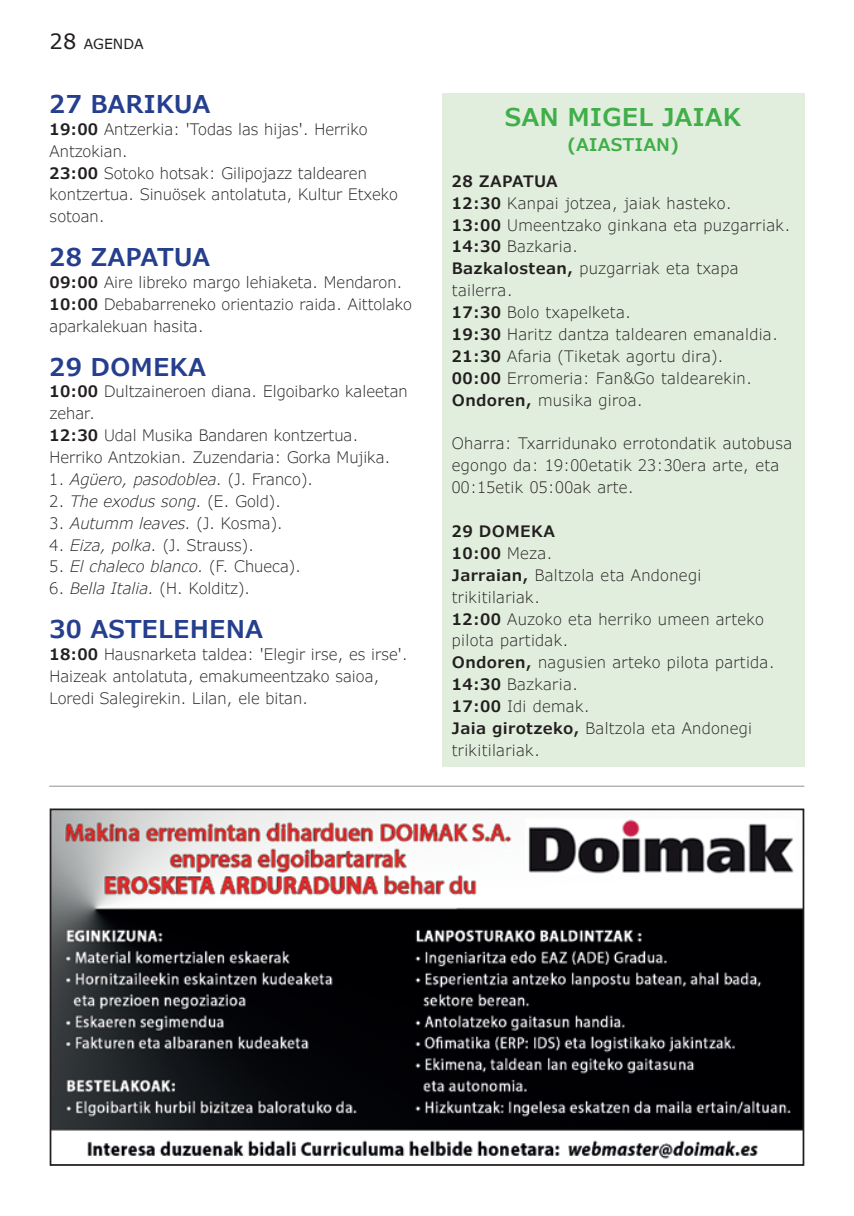
<style>
.page{position:relative;width:854px;height:1216px;background:#fff}
.page>*{position:absolute;margin:0;border:0;box-sizing:border-box;transform-origin:0 0}
.t1{font:600 24.5px "Verdana Pro";color:#253f8e}
.t2{font:600 24.5px "Verdana Pro";color:#40ae49}
.t3{font:600 17.5px "Verdana Pro";color:#40ae49}
.t4{font:300 15.75px/21.9px "Verdana Pro";letter-spacing:.02em;color:#231f20}
.t5{font:300 15.75px/21.9px "Verdana Pro";color:#231f20}
.t6{font:italic 300 15.75px "Verdana Pro";color:#231f20}
.t7{font:600 15.75px "Verdana Pro";letter-spacing:.02em;color:#231f20}
.t8{font:14px "Verdana Pro";color:#231f20}
.s1{font-size:21px}
.s2{font-weight:600}
.s3{font-style:normal}
.s4{font-style:italic}
.s5{font-weight:300}
</style>
<div class="page">
<img style="left:53px;top:811px;width:748px;height:348px">
<div style="left:50px;top:808px;width:754px;height:357px;border:2px solid #231f20"></div>
<div style="left:441px;top:93px;width:363px;height:673px;background:#e1eedd"></div>
<hr style="left:49px;top:785px;width:755px;height:1px;background:#231f20">
<p class="t8" style="left:50px;top:35px;width:95px"><span class="s1">28</span> AGENDA</p>
<p class="t1" style="left:50px;top:88px;width:162px">27 BARIKUA</p>
<p class="t5" style="left:50px;top:118px;width:319px"><span class="s2">19:00</span> Antzerkia: 'Todas las hijas'. Herriko<br>Antzokian.</p>
<p class="t5" style="left:50px;top:162px;width:350px"><span class="s2">23:00</span> Sotoko hotsak: Gilipojazz taldearen kontzertua. Sinuösek antolatuta, Kultur Etxeko sotoan.</p>
<p class="t1" style="left:50px;top:241px;width:162px">28 ZAPATUA</p>
<p class="t5" style="left:50px;top:271px;width:354px"><span class="s2">09:00</span> Aire libreko margo lehiaketa. Mendaron.</p>
<p class="t5" style="left:50px;top:293px;width:364px"><span class="s2">10:00</span> Debabarreneko orientazio raida. Aittolako aparkalekuan hasita.</p>
<p class="t1" style="left:50px;top:351px;width:158px">29 DOMEKA</p>
<p class="t5" style="left:50px;top:381px;width:359px"><span class="s2">10:00</span> Dultzaineroen diana. Elgoibarko kaleetan zehar.</p>
<p class="t5" style="left:50px;top:425px;width:342px"><span class="s2">12:30</span> Udal Musika Bandaren kontzertua.<br>Herriko Antzokian. Zuzendaria: Gorka Mujika.</p>
<p class="t6" style="left:50px;top:469px;width:265px"><span class="s3">1.</span> Agüero, pasodoblea. <span class="s3">(J. Franco).</span></p>
<p class="t6" style="left:50px;top:491px;width:233px"><span class="s3">2.</span> The exodus song. <span class="s3">(E. Gold).</span></p>
<p class="t6" style="left:50px;top:513px;width:235px"><span class="s3">3.</span> Autumm leaves. <span class="s3">(J. Kosma).</span></p>
<p class="t5" style="left:50px;top:534px;width:206px">4. <span class="s4">Eiza, polka.</span> (J. Strauss).</p>
<p class="t6" style="left:50px;top:556px;width:253px"><span class="s3">5.</span> El chaleco blanco. <span class="s3">(F. Chueca).</span></p>
<p class="t5" style="left:50px;top:578px;width:202px">6. <span class="s4">Bella Italia.</span> (H. Kolditz).</p>
<p class="t1" style="left:50px;top:613px;width:215px">30 ASTELEHENA</p>
<p class="t5" style="left:50px;top:643px;width:359px"><span class="s2">18:00</span> Hausnarketa taldea: 'Elegir irse, es irse'.<br>Haizeak antolatuta, emakumeentzako saioa,<br>Loredi Salegirekin. Lilan, ele bitan.</p>
<p class="t2" style="left:504px;top:102px;width:238px">SAN MIGEL JAIAK</p>
<p class="t3" style="left:567px;top:133px;width:113px">(AIASTIAN)</p>
<p class="t7" style="left:451px;top:171px;width:107px">28 ZAPATUA</p>
<p class="t4" style="left:451px;top:192px;width:281px"><span class="s2">12:30</span> Kanpai jotzea, jaiak hasteko.</p>
<p class="t4" style="left:451px;top:214px;width:340px"><span class="s2">13:00</span> Umeentzako ginkana eta puzgarriak.</p>
<p class="t4" style="left:451px;top:236px;width:128px"><span class="s2">14:30</span> Bazkaria.</p>
<p class="t4" style="left:451px;top:258px;width:288px"><span class="s2">Bazkalostean,</span> puzgarriak eta txapa tailerra.</p>
<p class="t4" style="left:451px;top:302px;width:181px"><span class="s2">17:30</span> Bolo txapelketa.</p>
<p class="t4" style="left:451px;top:323px;width:328px"><span class="s2">19:30</span> Haritz dantza taldearen emanaldia.</p>
<p class="t4" style="left:451px;top:345px;width:273px"><span class="s2">21:30</span> Afaria (Tiketak agortu dira).</p>
<p class="t4" style="left:451px;top:367px;width:302px"><span class="s2">00:00</span> Erromeria: Fan&amp;Go taldearekin.</p>
<p class="t4" style="left:451px;top:389px;width:193px"><span class="s2">Ondoren,</span> musika giroa.</p>
<p class="t4" style="left:451px;top:433px;width:342px">Oharra: Txarridunako errotondatik autobusa egongo da: 19:00etatik 23:30era arte, eta<br>00:15etik 05:00ak arte.</p>
<p class="t7" style="left:451px;top:521px;width:104px">29 DOMEKA</p>
<p class="t7" style="left:451px;top:543px;width:102px">10:00 <span class="s5">Meza.</span></p>
<p class="t4" style="left:451px;top:564px;width:251px"><span class="s2">Jarraian,</span> Baltzola eta Andonegi trikitilariak.</p>
<p class="t4" style="left:451px;top:608px;width:313px"><span class="s2">12:00</span> Auzoko eta herriko umeen arteko pilota partidak.</p>
<p class="t4" style="left:451px;top:652px;width:324px"><span class="s2">Ondoren,</span> nagusien arteko pilota partida.</p>
<p class="t4" style="left:451px;top:673px;width:128px"><span class="s2">14:30</span> Bazkaria.</p>
<p class="t4" style="left:451px;top:695px;width:140px"><span class="s2">17:00</span> Idi demak.</p>
<p class="t4" style="left:451px;top:717px;width:302px"><span class="s2">Jaia girotzeko,</span> Baltzola eta Andonegi trikitilariak.</p>
</div>
